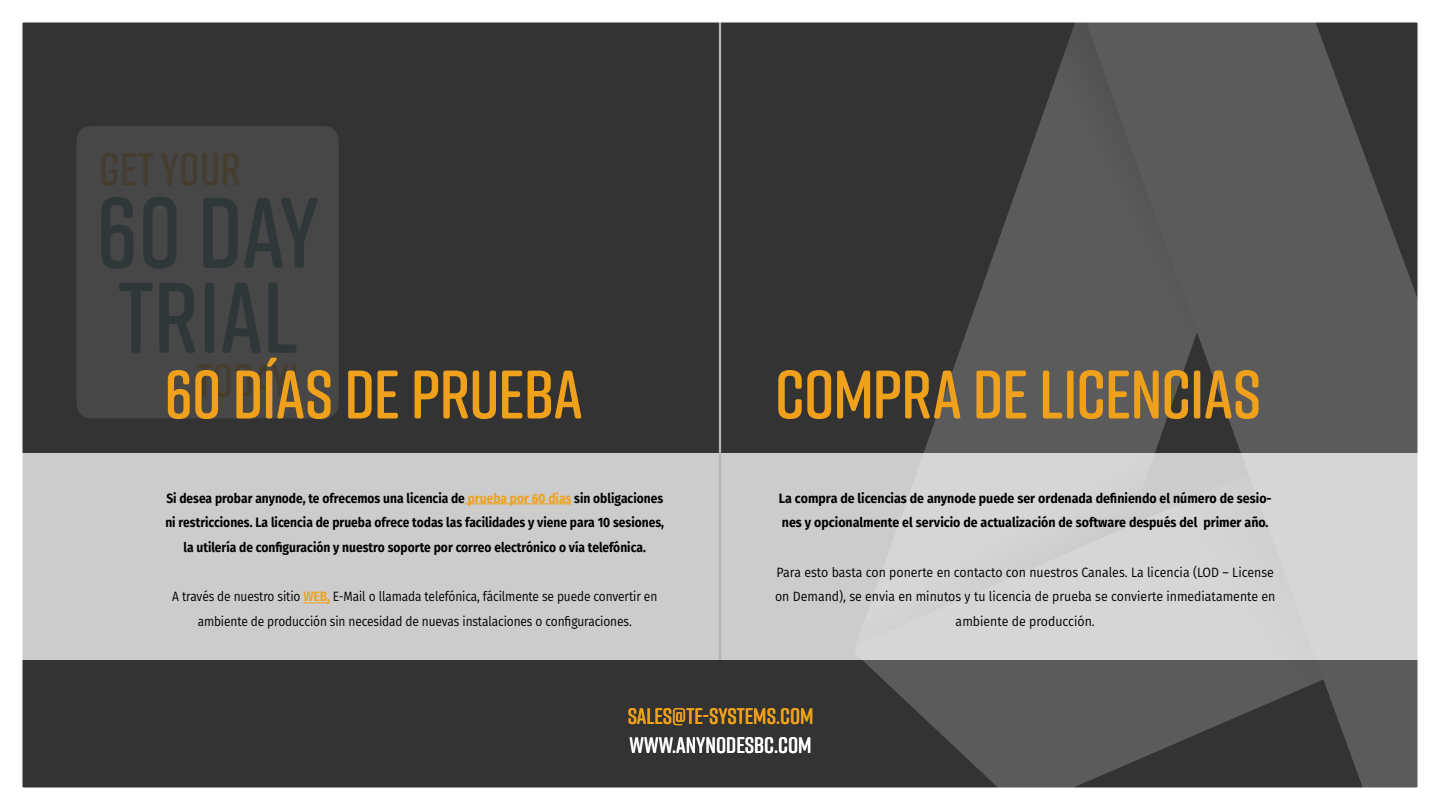
<style>
.page{position:relative;width:1440px;height:810px;background:#ccc}
.page>*{position:absolute;margin:0;border:0;box-sizing:border-box;transform-origin:0 0}
.t1{font:600 68.47px "Rift Soft";letter-spacing:-.02em;color:#f0a11b}
.t2{font:600 22.5px "Rift Soft";color:#f0a11b}
.t3{font:600 22.5px "Rift Soft";color:#fff}
.t4{font:700 13.5px/24.8px "Fira Sans";color:#000;text-align:center;scale:.89 1}
.t5{font:13.5px/24.8px "Fira Sans";letter-spacing:-.01em;color:#000;text-align:center;scale:.92 1}
.t6{font:13.5px/24.8px "Fira Sans";letter-spacing:-.01em;color:#000;text-align:center;scale:.89 1}
.t7{font:700 13.5px/24.8px "Fira Sans";color:#000;scale:.92 1}
.s1{color:#f0a11b}
.s2{font-weight:600;color:#f0a11b}
</style>
<div class="page">
<div style="left:0;top:660px;width:1440px;height:150px;background:#333"></div>
<div style="left:0;top:0;width:1440px;height:453px;background:#333"></div>
<svg style="left:862px;top:23px;width:555px;height:764px;fill:#5b5b5b"></svg>
<div style="left:1040px;top:23px;width:157px;height:403px;background:#5b5b5b"></div>
<svg style="left:862px;top:448px;width:295px;height:197px;fill:#d6d6d6"></svg>
<svg style="left:1180px;top:474px;width:143px;height:251px"></svg>
<div style="left:76px;top:126px;width:263px;height:292px;background:#474747;border-radius:14px"></div>
<svg style="left:119px;top:283px;width:178px;height:70px"></svg>
<svg style="left:101px;top:197px;width:217px;height:72px"></svg>
<svg style="left:101px;top:153px;width:138px;height:33px"></svg>
<svg style="left:196px;top:364px;width:100px;height:33px"></svg>
<hr style="left:719px;top:1px;width:2px;height:659px;background:#b3b3b3">
<hr style="left:465px;top:504px;width:106px;height:1px;background:#f0a11b">
<svg style="left:304px;top:603px;width:26px;height:1px"></svg>
<div style="left:0;top:0;width:1440px;height:810px;border:22px solid #fff"></div>
<h1 class="t1" style="left:164px;top:346px;width:420px">60 DÍAS DE PRUEBA</h1>
<p class="t4" style="left:165px;top:485px;width:562px">Si desea probar anynode, te ofrecemos una licencia de <span class="s1">prueba por 60 días</span> sin obligaciones ni restricciones. La licencia de prueba ofrece todas las facilidades y viene para 10 sesiones, la utilería de configuración y nuestro soporte por correo electrónico o vía telefónica.</p>
<p class="t6" style="left:172px;top:584px;width:547px">A través de nuestro sitio <span class="s2">WEB,</span> E-Mail o llamada telefónica, fácilmente se puede convertir en ambiente de producción sin necesidad de nuevas instalaciones o configuraciones.</p>
<h1 class="t1" style="left:775px;top:346px;width:488px">COMPRA DE LICENCIAS</h1>
<p class="t7" style="left:779px;top:485px;width:537px">La compra de licencias de anynode puede ser ordenada definiendo el número de sesio&shy;nes y opcionalmente el servicio de actualización de software después del primer año.</p>
<p class="t5" style="left:775px;top:559px;width:545px">Para esto basta con ponerte en contacto con nuestros Canales. La licencia (LOD – License on Demand), se envia en minutos y tu licencia de prueba se convierte inmediatamente en ambiente de producción.</p>
<h2 class="t2" style="left:628px;top:700px;width:187px">SALES@TE-SYSTEMS.COM</h2>
<h2 class="t3" style="left:630px;top:729px;width:184px">WWW.ANYNODESBC.COM</h2>
</div>
